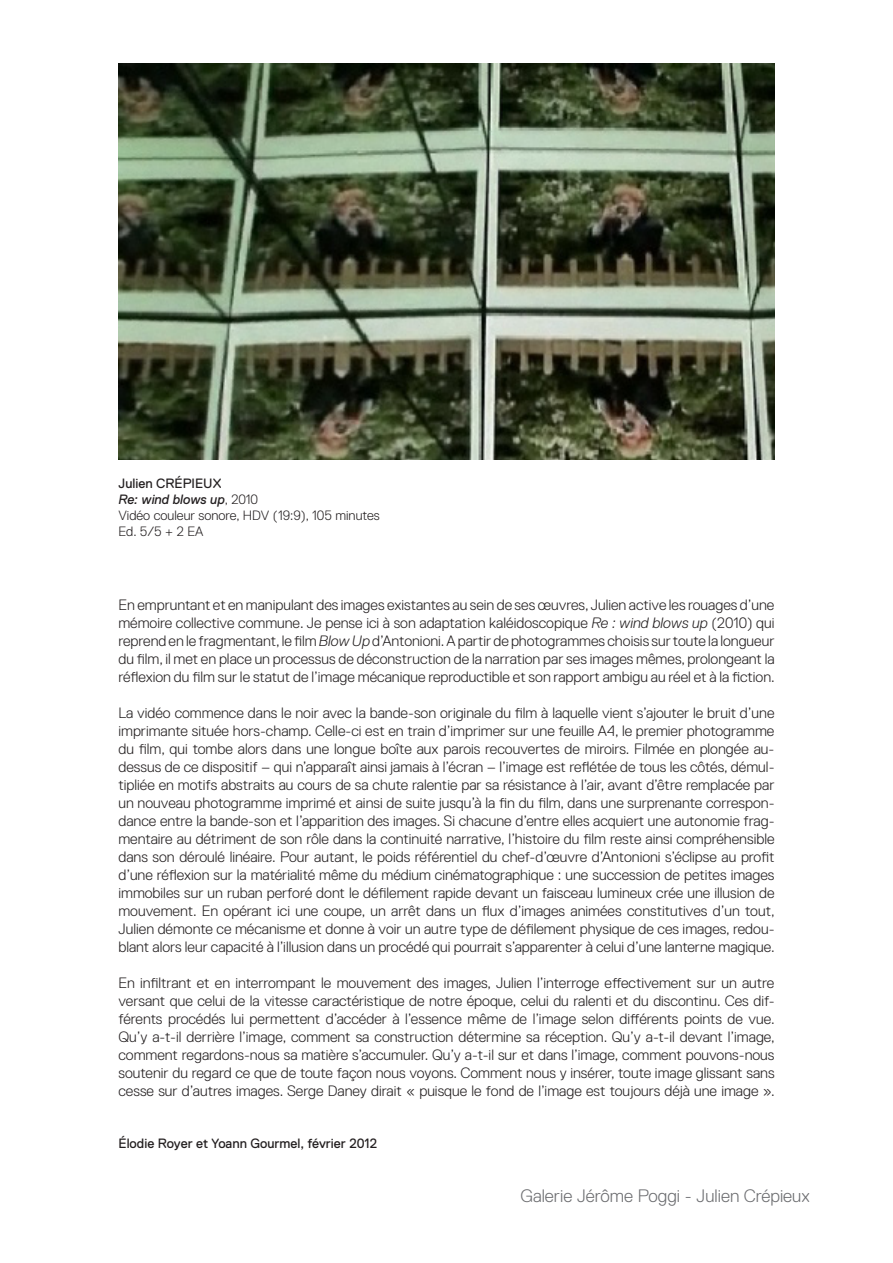
<style>
.page{position:relative;width:893px;height:1263px;background:#fff}
.page>*{position:absolute;margin:0;border:0;box-sizing:border-box;transform-origin:0 0}
.t1{font:300 18px "Replica Pro";color:#6c6d70}
.t2{font:300 15px/18px "Replica Pro";color:#231f20;text-align:justify}
.t3{font:13.5px "Replica Pro";color:#231f20}
.t4{font:300 13.5px "Replica Pro";color:#231f20}
.t5{font:italic 13.5px "Replica Pro";color:#231f20}
.s1{font-weight:300;font-style:normal}
.s2{font-style:italic}
</style>
<div class="page">
<img style="left:118px;top:64px;width:656px;height:396px">
<p class="t3" style="left:118px;top:475px;width:105px">Julien CRÉPIEUX</p>
<p class="t5" style="left:118px;top:492px;width:141px">Re: wind blows up<span class="s1">, 2010</span></p>
<p class="t4" style="left:118px;top:508px;width:263px">Vidéo couleur sonore, HDV (19:9), 105 minutes</p>
<p class="t4" style="left:118px;top:524px;width:87px">Ed. 5/5 + 2 EA</p>
<p class="t2" style="left:118px;top:596px;width:658px">En empruntant et en manipulant des images existantes au sein de ses œuvres, Julien active les rouages d’une mémoire collective commune. Je pense ici à son adaptation kaléidoscopique <span class="s2">Re : wind blows up</span> (2010) qui reprend en le fragmentant, le film <span class="s2">Blow Up</span> d’Antonioni. A partir de photogrammes choisis sur toute la longueur du film, il met en place un processus de déconstruction de la narration par ses images mêmes, prolongeant la réflexion du film sur le statut de l’image mécanique reproductible et son rapport ambigu au réel et à la fiction.</p>
<p class="t2" style="left:118px;top:704px;width:658px">La vidéo commence dans le noir avec la bande-son originale du film à laquelle vient s’ajouter le bruit d’une imprimante située hors-champ. Celle-ci est en train d’imprimer sur une feuille A4, le premier photogramme du film, qui tombe alors dans une longue boîte aux parois recouvertes de miroirs. Filmée en plongée au&shy;dessus de ce dispositif – qui n’apparaît ainsi jamais à l’écran – l’image est reflétée de tous les côtés, démul&shy;tipliée en motifs abstraits au cours de sa chute ralentie par sa résistance à l’air, avant d’être remplacée par un nouveau photogramme imprimé et ainsi de suite jusqu’à la fin du film, dans une surprenante correspon&shy;dance entre la bande-son et l’apparition des images. Si chacune d’entre elles acquiert une autonomie frag&shy;mentaire au détriment de son rôle dans la continuité narrative, l’histoire du film reste ainsi compréhensible dans son déroulé linéaire. Pour autant, le poids référentiel du chef-d’œuvre d’Antonioni s’éclipse au profit d’une réflexion sur la matérialité même du médium cinématographique : une succession de petites images immobiles sur un ruban perforé dont le défilement rapide devant un faisceau lumineux crée une illusion de mouvement. En opérant ici une coupe, un arrêt dans un flux d’images animées constitutives d’un tout, Julien démonte ce mécanisme et donne à voir un autre type de défilement physique de ces images, redou&shy;blant alors leur capacité à l’illusion dans un procédé qui pourrait s’apparenter à celui d’une lanterne magique.</p>
<p class="t2" style="left:118px;top:974px;width:658px">En infiltrant et en interrompant le mouvement des images, Julien l’interroge effectivement sur un autre versant que celui de la vitesse caractéristique de notre époque, celui du ralenti et du discontinu. Ces dif&shy;férents procédés lui permettent d’accéder à l’essence même de l’image selon différents points de vue.<br>Qu’y a-t-il derrière l’image, comment sa construction détermine sa réception. Qu’y a-t-il devant l’image, comment regardons-nous sa matière s’accumuler. Qu’y a-t-il sur et dans l’image, comment pouvons-nous soutenir du regard ce que de toute façon nous voyons. Comment nous y insérer, toute image glissant sans cesse sur d’autres images. Serge Daney dirait « puisque le fond de l’image est toujours déjà une image ».</p>
<p class="t3" style="left:118px;top:1136px;width:260px">Élodie Royer et Yoann Gourmel, février 2012</p>
<p class="t1" style="left:520px;top:1186px;width:291px">Galerie Jérôme Poggi - Julien Crépieux</p>
</div>
